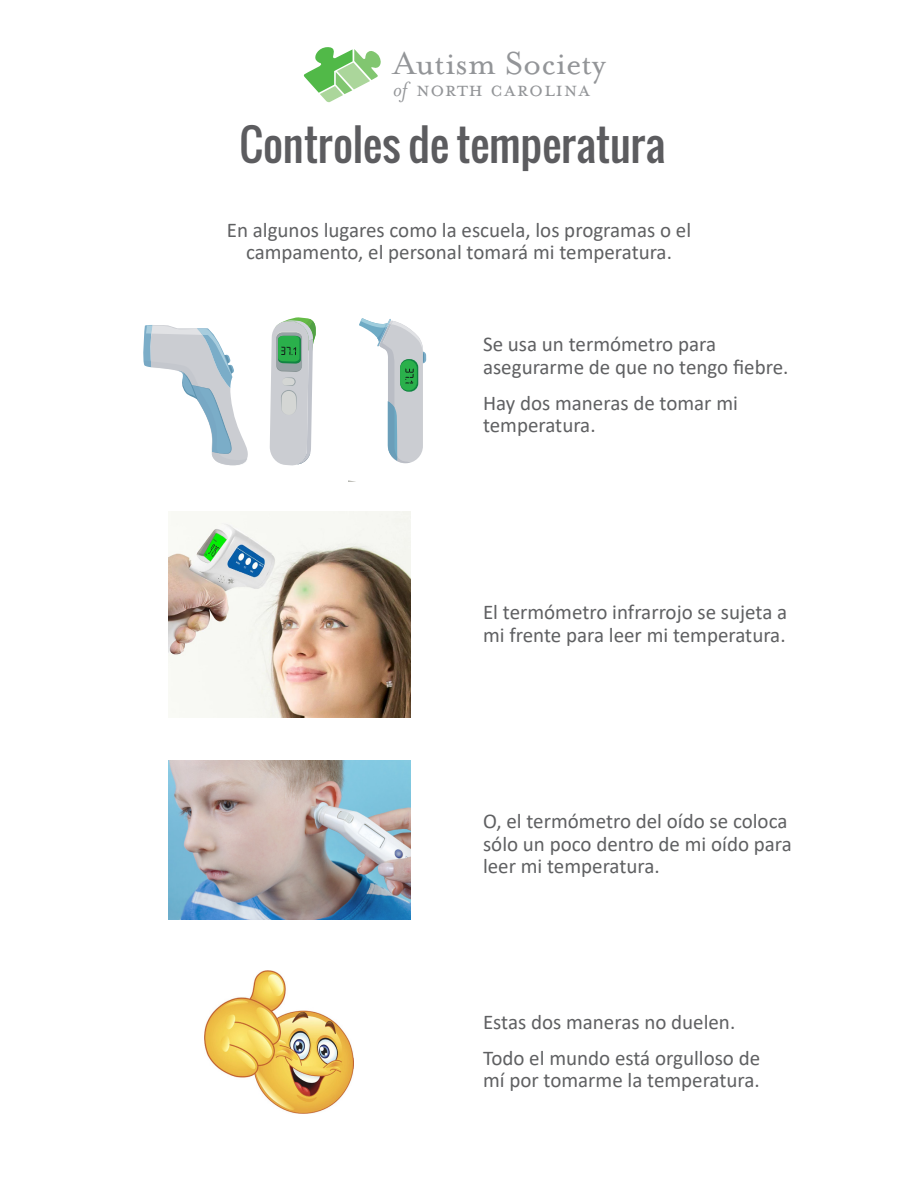
<style>
.page{position:relative;width:918px;height:1188px;background:#fff}
.page>*{position:absolute;margin:0;border:0;box-sizing:border-box;transform-origin:0 0}
.t1{font:43.05px "Oswald";color:#5c5c5f}
.t2{font:36.45px "Mrs Eaves Roman";color:#939598}
.t3{font:23.55px "Mrs Eaves Small Caps";letter-spacing:.04em;color:#939598}
.t4{font:21px/22.5px "Calibri";color:#5f6062}
.s1{font-family:"Mrs Eaves";font-style:italic}
</style>
<div class="page">
<svg style="left:304px;top:47px;width:77px;height:55px"></svg>
<svg style="left:143px;top:325px;width:105px;height:141px"></svg>
<svg style="left:270px;top:317px;width:46px;height:149px;background:#bdccc5"></svg>
<svg style="left:359px;top:318px;width:67px;height:145px"></svg>
<img style="left:169px;top:512px;width:241px;height:206px">
<img style="left:169px;top:760px;width:241px;height:160px">
<img style="left:204px;top:970px;width:149px;height:143px">
<p class="t2" style="left:393px;top:43px;width:214px">Autism Society</p>
<p class="t3" style="left:393px;top:77px;width:199px"><span class="s1">of</span> north carolina</p>
<p class="t1" style="left:240px;top:112px;width:427px">Controles de temperatura</p>
<p class="t4" style="left:227px;top:218px;width:466px;text-align:center">En algunos lugares como la escuela, los programas o el campamento, el personal tomará mi temperatura.</p>
<p class="t4" style="left:483px;top:332px;width:307px">Se usa un termómetro para asegurarme de que no tengo fiebre.</p>
<p class="t4" style="left:483px;top:391px;width:256px">Hay dos maneras de tomar mi temperatura.</p>
<p class="t4" style="left:483px;top:601px;width:306px">El termómetro infrarrojo se sujeta a mi frente para leer mi temperatura.</p>
<p class="t4" style="left:483px;top:809px;width:310px">O, el termómetro del oído se coloca sólo un poco dentro de mi oído para leer mi temperatura.</p>
<p class="t4" style="left:483px;top:1010px;width:254px">Estas dos maneras no duelen.</p>
<p class="t4" style="left:483px;top:1046px;width:279px">Todo el mundo está orgulloso de mí por tomarme la temperatura.</p>
</div>
